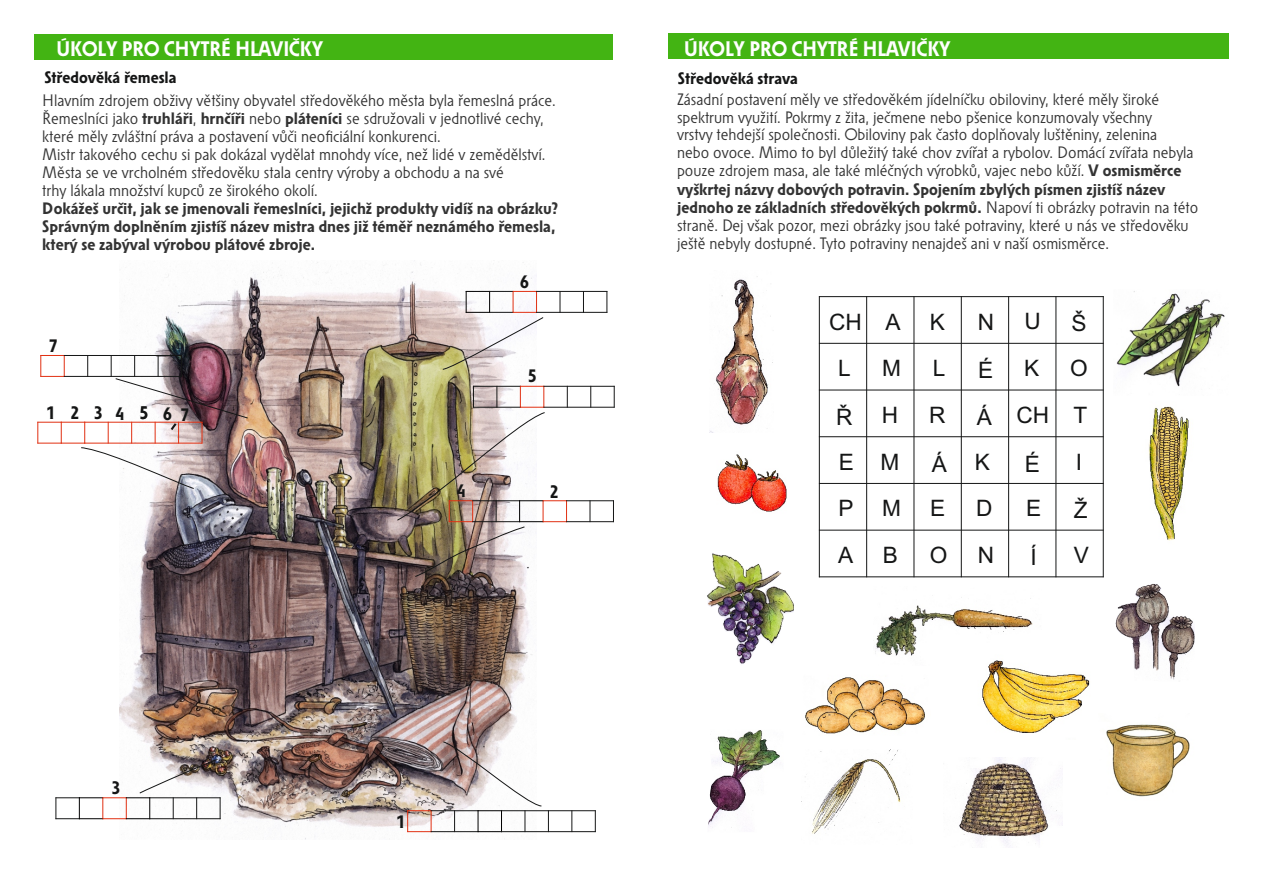
<style>
.page{position:relative;width:1263px;height:893px;background:#fff}
.page>*{position:absolute;margin:0;border:0;box-sizing:border-box;transform-origin:0 0}
.t1{font:22.65px "Arial";letter-spacing:.54em;color:#151616}
.t2{font:italic 700 21px "Solpera";color:#fff;scale:.94 1}
.t3{font:700 21px "Solpera";color:#fff;scale:.95 1}
.t4{font:700 18px "Solpera";color:#151616}
.t5{font:16.5px/18px "Solpera";color:#333}
.t6{font:700 16.5px/18px "Solpera";color:#333}
.t7{font:700 16.5px "Solpera";color:#151616}
.s1{font-weight:700}
.s2{font-weight:400}
</style>
<div class="page">
<div style="left:668px;top:34px;width:560px;height:25px;background:#43b413"></div>
<div style="left:34px;top:34px;width:578px;height:25px;background:#43b413"></div>
<img style="left:120px;top:262px;width:416px;height:578px">
<svg style="left:590px;top:387px;width:1px;height:20px"></svg>
<svg style="left:614px;top:387px;width:1px;height:20px"></svg>
<hr style="left:543px;top:407px;width:72px;height:1px;background:#151616">
<hr style="left:543px;top:386px;width:72px;height:1px;background:#151616">
<svg style="left:55px;top:759px;width:166px;height:60px"></svg>
<svg style="left:548px;top:811px;width:1px;height:20px"></svg>
<svg style="left:571px;top:811px;width:1px;height:20px"></svg>
<svg style="left:595px;top:811px;width:1px;height:20px"></svg>
<hr style="left:431px;top:831px;width:47px;height:1px;background:#151616">
<hr style="left:501px;top:831px;width:95px;height:1px;background:#151616">
<svg style="left:407px;top:810px;width:25px;height:22px"></svg>
<hr style="left:431px;top:810px;width:47px;height:1px;background:#151616">
<hr style="left:501px;top:810px;width:95px;height:1px;background:#151616">
<svg style="left:590px;top:501px;width:1px;height:20px"></svg>
<svg style="left:613px;top:501px;width:1px;height:20px"></svg>
<hr style="left:566px;top:521px;width:48px;height:1px;background:#151616">
<hr style="left:566px;top:500px;width:48px;height:1px;background:#151616">
<img style="left:396px;top:386px;width:172px;height:192px">
<img style="left:37px;top:355px;width:212px;height:135px">
<svg style="left:560px;top:292px;width:1px;height:20px"></svg>
<svg style="left:583px;top:292px;width:1px;height:20px"></svg>
<svg style="left:606px;top:292px;width:1px;height:20px"></svg>
<hr style="left:536px;top:312px;width:71px;height:1px;background:#151616">
<hr style="left:536px;top:291px;width:71px;height:1px;background:#151616">
<svg style="left:442px;top:741px;width:100px;height:91px"></svg>
<svg style="left:442px;top:291px;width:102px;height:79px"></svg>
<hr style="left:819px;top:296px;width:1px;height:281px;background:#151616">
<hr style="left:866px;top:296px;width:1px;height:281px;background:#151616">
<hr style="left:913px;top:296px;width:1px;height:281px;background:#151616">
<hr style="left:961px;top:296px;width:1px;height:281px;background:#151616">
<hr style="left:1008px;top:296px;width:1px;height:281px;background:#151616">
<hr style="left:1055px;top:296px;width:1px;height:281px;background:#151616">
<hr style="left:1103px;top:296px;width:1px;height:281px;background:#151616">
<hr style="left:819px;top:576px;width:285px;height:1px;background:#151616">
<hr style="left:819px;top:530px;width:285px;height:1px;background:#151616">
<hr style="left:819px;top:483px;width:285px;height:1px;background:#151616">
<hr style="left:819px;top:436px;width:285px;height:1px;background:#151616">
<hr style="left:819px;top:390px;width:285px;height:1px;background:#151616">
<hr style="left:819px;top:343px;width:285px;height:1px;background:#151616">
<hr style="left:819px;top:296px;width:285px;height:1px;background:#151616">
<img style="left:710px;top:276px;width:63px;height:156px">
<img style="left:875px;top:597px;width:158px;height:59px">
<img style="left:1116px;top:291px;width:109px;height:96px">
<img style="left:959px;top:758px;width:102px;height:87px">
<img style="left:707px;top:553px;width:87px;height:111px">
<img style="left:1106px;top:724px;width:84px;height:73px">
<img style="left:1115px;top:584px;width:80px;height:96px">
<img style="left:708px;top:730px;width:72px;height:98px">
<img style="left:805px;top:749px;width:96px;height:85px">
<img style="left:717px;top:454px;width:70px;height:58px">
<img style="left:978px;top:654px;width:112px;height:79px">
<img style="left:805px;top:677px;width:120px;height:57px">
<img style="left:1149px;top:406px;width:40px;height:135px">
<p class="t2" style="left:909px;top:40px;width:58px">VIČKY</p>
<p class="t2" style="left:696px;top:40px;width:266px">ÚKOLY PRO CHYTRÉ HLAVIČKY</p>
<p class="t3" style="left:57px;top:42px;width:282px">ÚKOLY PRO CHYTRÉ HLAVIČKY</p>
<p class="t2" style="left:680px;top:41px;width:228px">ÚKOLY PRO CHYTRÉ HLA</p>
<p class="t7" style="left:44px;top:71px;width:134px">Středověká řemesla</p>
<p class="t5" style="left:42px;top:93px;width:515px">Hlavním zdrojem obživy většiny obyvatel středověkého města byla řemeslná práce.<br>Řemeslníci jako <span class="s1">truhláři</span>, <span class="s1">hrnčíři</span> nebo <span class="s1">pláteníci</span> se sdružovali v jednotlivé cechy, které měly zvláštní práva a postavení vůči neoficiální konkurenci.<br>Mistr takového cechu si pak dokázal vydělat mnohdy více, než lidé v zemědělství.<br>Města se ve vrcholném středověku stala centry výroby a obchodu a na své<br>trhy lákala množství kupců ze širokého okolí.</p>
<p class="t6" style="left:42px;top:201px;width:517px">Dokážeš určit, jak se jmenovali řemeslníci, jejichž produkty vidíš na obrázku?<br>Správným doplněním zjistíš název mistra dnes již téměř neznámého řemesla, který se zabýval výrobou plátové zbroje.</p>
<p class="t4" style="left:49px;top:340px;width:10px">7</p>
<p class="t4" style="left:46px;top:406px;width:10px">1</p>
<p class="t4" style="left:71px;top:407px;width:120px">234<span class="s2">5</span>67</p>
<p class="t4" style="left:112px;top:782px;width:10px">3</p>
<p class="t4" style="left:457px;top:484px;width:10px">4</p>
<p class="t4" style="left:520px;top:276px;width:10px">6</p>
<p class="t4" style="left:528px;top:370px;width:10px">5</p>
<p class="t4" style="left:550px;top:485px;width:10px">2</p>
<p class="t4" style="left:396px;top:816px;width:10px">1</p>
<p class="t7" style="left:678px;top:72px;width:122px">Středověká strava</p>
<p class="t5" style="left:677px;top:91px;width:522px">Zásadní postavení měly ve středověkém jídelníčku obiloviny, které měly široké spektrum využití. Pokrmy z žita, ječmene nebo pšenice konzumovaly všechny<br>vrstvy tehdejší společnosti. Obiloviny pak často doplňovaly luštěniny, zelenina<br>nebo ovoce. Mimo to byl důležitý také chov zvířat a rybolov. Domácí zvířata nebyla pouze zdrojem masa, ale také mléčných výrobků, vajec nebo kůží. <span class="s1">V osmisměrce vyškrtej názvy dobových potravin. Spojením zbylých písmen zjistíš název jednoho ze základních středověkých pokrmů.</span> Napoví ti obrázky potravin na této straně. Dej však pozor, mezi obrázky jsou také potraviny, které u nás ve středověku ještě nebyly dostupné. Tyto potraviny nenajdeš ani v naší osmisměrce.</p>
<h1 class="t1" style="left:829px;top:313px;width:73px">CH A</h1>
<h1 class="t1" style="left:930px;top:313px;width:17px">K</h1>
<h1 class="t1" style="left:978px;top:313px;width:18px">N</h1>
<h1 class="t1" style="left:1024px;top:313px;width:18px">U</h1>
<h1 class="t1" style="left:1071px;top:315px;width:17px">Š</h1>
<h1 class="t1" style="left:838px;top:360px;width:14px">L</h1>
<h1 class="t1" style="left:882px;top:360px;width:20px">M</h1>
<h1 class="t1" style="left:978px;top:362px;width:17px">É</h1>
<h1 class="t1" style="left:1024px;top:360px;width:17px">K</h1>
<h1 class="t1" style="left:1070px;top:360px;width:19px">O</h1>
<h1 class="t1" style="left:836px;top:408px;width:18px">Ř</h1>
<h1 class="t1" style="left:882px;top:406px;width:18px">H</h1>
<h1 class="t1" style="left:929px;top:406px;width:18px">R</h1>
<h1 class="t1" style="left:977px;top:406px;width:112px">ÁCHT</h1>
<h1 class="t1" style="left:839px;top:453px;width:62px">E M</h1>
<h1 class="t1" style="left:932px;top:454px;width:59px">Á K</h1>
<h1 class="t1" style="left:1025px;top:455px;width:17px">É</h1>
<h1 class="t1" style="left:1076px;top:453px;width:8px">I</h1>
<h1 class="t1" style="left:933px;top:360px;width:14px">L</h1>
<h1 class="t1" style="left:838px;top:500px;width:17px">P</h1>
<h1 class="t1" style="left:882px;top:500px;width:20px">M</h1>
<h1 class="t1" style="left:930px;top:500px;width:17px">E</h1>
<h1 class="t1" style="left:976px;top:500px;width:18px">D</h1>
<h1 class="t1" style="left:1026px;top:500px;width:17px">E</h1>
<h1 class="t1" style="left:1074px;top:502px;width:15px">Ž</h1>
<h1 class="t1" style="left:838px;top:547px;width:17px">A</h1>
<h1 class="t1" style="left:883px;top:547px;width:17px">B</h1>
<h1 class="t1" style="left:930px;top:547px;width:19px">O</h1>
<h1 class="t1" style="left:978px;top:547px;width:18px">N</h1>
<h1 class="t1" style="left:1030px;top:549px;width:8px">Í</h1>
<h1 class="t1" style="left:1074px;top:547px;width:17px">V</h1>
</div>
